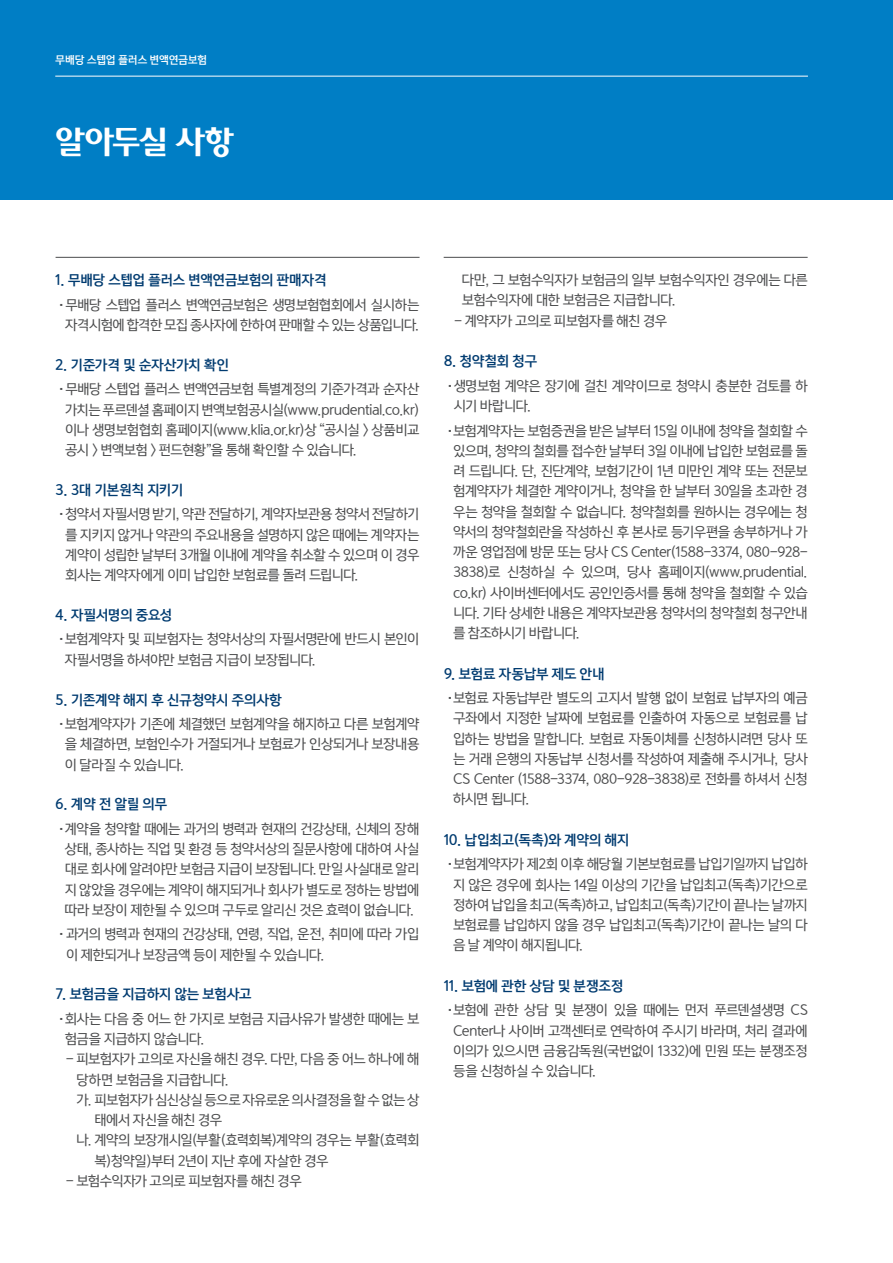
<style>
.page{position:relative;width:893px;height:1263px;background:#fff}
.page>*{position:absolute;margin:0;border:0;box-sizing:border-box;transform-origin:0 0}
.t1{font:34.5px "MWORLDV";letter-spacing:-.05em;color:#fff}
.t2{font:13.5px/20.2px "Yoon Gothic 750";letter-spacing:-.05em;color:#4b4c4d;text-align:justify}
.t3{font:13.5px "Yoon Gothic 770";letter-spacing:-.055em;color:#003b70}
.t4{font:10.5px "Yoon Gothic 770";letter-spacing:-.05em;color:#fff}
</style>
<div class="page">
<div style="left:0;top:0;width:893px;height:199px;background:#007ec5"></div>
<hr style="left:55px;top:76px;width:753px;height:1px;background:#fff">
<hr style="left:56px;top:257px;width:364px;height:1px;background:#4b4c4d">
<hr style="left:444px;top:257px;width:364px;height:1px;background:#4b4c4d">
<p class="t4" style="left:55px;top:53px;width:153px">무배당 스텝업 플러스 변액연금보험</p>
<p class="t1" style="left:55px;top:125px;width:180px">알아두실 사항</p>
<p class="t3" style="left:55px;top:271px;width:273px">1. 무배당 스텝업 플러스 변액연금보험의 판매자격</p>
<p class="t2" style="left:55px;top:294px;width:366px;text-align:right">•무배당 스텝업 플러스 변액연금보험은 생명보험협회에서 실시하는 자격시험에 합격한 모집 종사자에 한하여 판매할 수 있는 상품입니다.</p>
<p class="t3" style="left:55px;top:355px;width:176px">2. 기준가격 및 순자산가치 확인</p>
<p class="t2" style="left:65px;top:379px;width:356px;text-indent:-10px">•무배당 스텝업 플러스 변액연금보험 특별계정의 기준가격과 순자산 가치는 푸르덴셜 홈페이지 변액보험공시실(www.prudential.co.kr) 이나 생명보험협회 홈페이지(www.klia.or.kr)상 “공시실 &gt; 상품비교 공시 &gt; 변액보험 &gt; 펀드현황”을 통해 확인할 수 있습니다.</p>
<p class="t3" style="left:55px;top:480px;width:130px">3. 3대 기본원칙 지키기</p>
<p class="t2" style="left:65px;top:504px;width:356px;text-indent:-10px">•청약서 자필서명 받기, 약관 전달하기, 계약자보관용 청약서 전달하기 를 지키지 않거나 약관의 주요내용을 설명하지 않은 때에는 계약자는 계약이 성립한 날부터 3개월 이내에 계약을 취소할 수 있으며 이 경우 회사는 계약자에게 이미 납입한 보험료를 돌려 드립니다.</p>
<p class="t3" style="left:55px;top:605px;width:119px">4. 자필서명의 중요성</p>
<p class="t2" style="left:65px;top:629px;width:356px;text-indent:-9px">•보험계약자 및 피보험자는 청약서상의 자필서명란에 반드시 본인이 자필서명을 하셔야만 보험금 지급이 보장됩니다.</p>
<p class="t3" style="left:55px;top:690px;width:228px">5. 기존계약 해지 후 신규청약시 주의사항</p>
<p class="t2" style="left:65px;top:713px;width:356px;text-indent:-9px">•보험계약자가 기존에 체결했던 보험계약을 해지하고 다른 보험계약 을 체결하면, 보험인수가 거절되거나 보험료가 인상되거나 보장내용 이 달라질 수 있습니다.</p>
<p class="t3" style="left:55px;top:795px;width:114px">6. 계약 전 알릴 의무</p>
<p class="t2" style="left:65px;top:818px;width:356px;text-indent:-9px">•계약을 청약할 때에는 과거의 병력과 현재의 건강상태, 신체의 장해 상태, 종사하는 직업 및 환경 등 청약서상의 질문사항에 대하여 사실 대로 회사에 알려야만 보험금 지급이 보장됩니다. 만일 사실대로 알리 지 않았을 경우에는 계약이 해지되거나 회사가 별도로 정하는 방법에 따라 보장이 제한될 수 있으며 구두로 알리신 것은 효력이 없습니다.</p>
<p class="t2" style="left:66px;top:923px;width:355px;text-indent:-11px">•과거의 병력과 현재의 건강상태, 연령, 직업, 운전, 취미에 따라 가입 이 제한되거나 보장금액 등이 제한될 수 있습니다.</p>
<p class="t3" style="left:55px;top:985px;width:198px">7. 보험금을 지급하지 않는 보험사고</p>
<p class="t2" style="left:65px;top:1008px;width:356px;text-indent:-10px">•회사는 다음 중 어느 한 가지로 보험금 지급사유가 발생한 때에는 보 험금을 지급하지 않습니다.</p>
<p class="t2" style="left:76px;top:1048px;width:345px;text-indent:-11px">- 피보험자가 고의로 자신을 해친 경우. 다만, 다음 중 어느 하나에 해 당하면 보험금을 지급합니다.</p>
<p class="t2" style="left:94px;top:1089px;width:327px;text-indent:-18px">가. 피보험자가 심신상실 등으로 자유로운 의사결정을 할 수 없는 상 태에서 자신을 해친 경우</p>
<p class="t2" style="left:94px;top:1129px;width:327px;text-indent:-18px">나. 계약의 보장개시일(부활(효력회복)계약의 경우는 부활(효력회 복)청약일)부터 2년이 지난 후에 자살한 경우</p>
<p class="t2" style="left:66px;top:1170px;width:237px">- 보험수익자가 고의로 피보험자를 해친 경우</p>
<p class="t2" style="left:462px;top:269px;width:348px">다만, 그 보험수익자가 보험금의 일부 보험수익자인 경우에는 다른 보험수익자에 대한 보험금은 지급합니다.</p>
<p class="t2" style="left:454px;top:310px;width:214px">- 계약자가 고의로 피보험자를 해친 경우</p>
<p class="t3" style="left:444px;top:352px;width:95px">8. 청약철회 청구</p>
<p class="t2" style="left:454px;top:375px;width:356px;text-indent:-10px">•생명보험 계약은 장기에 걸친 계약이므로 청약시 충분한 검토를 하 시기 바랍니다.</p>
<p class="t2" style="left:453px;top:420px;width:356px;text-indent:-9px">•보험계약자는 보험증권을 받은 날부터 15일 이내에 청약을 철회할 수 있으며, 청약의 철회를 접수한 날부터 3일 이내에 납입한 보험료를 돌 려 드립니다. 단, 진단계약, 보험기간이 1년 미만인 계약 또는 전문보 험계약자가 체결한 계약이거나, 청약을 한 날부터 30일을 초과한 경 우는 청약을 철회할 수 없습니다. 청약철회를 원하시는 경우에는 청 약서의 청약철회란을 작성하신 후 본사로 등기우편을 송부하거나 가 까운 영업점에 방문 또는 당사 CS Center(1588-3374, 080-928- 3838)로 신청하실 수 있으며, 당사 홈페이지(www.prudential. co.kr) 사이버센터에서도 공인인증서를 통해 청약을 철회할 수 있습 니다. 기타 상세한 내용은 계약자보관용 청약서의 청약철회 청구안내 를 참조하시기 바랍니다.</p>
<p class="t3" style="left:444px;top:664px;width:163px">9. 보험료 자동납부 제도 안내</p>
<p class="t2" style="left:453px;top:687px;width:356px;text-indent:-9px">•보험료 자동납부란 별도의 고지서 발행 없이 보험료 납부자의 예금 구좌에서 지정한 날짜에 보험료를 인출하여 자동으로 보험료를 납 입하는 방법을 말합니다. 보험료 자동이체를 신청하시려면 당사 또 는 거래 은행의 자동납부 신청서를 작성하여 제출해 주시거나, 당사 CS Center (1588-3374, 080-928-3838)로 전화를 하셔서 신청 하시면 됩니다.</p>
<p class="t3" style="left:444px;top:830px;width:188px">10. 납입최고(독촉)와 계약의 해지</p>
<p class="t2" style="left:453px;top:853px;width:356px;text-indent:-9px">•보험계약자가 제2회 이후 해당월 기본보험료를 납입기일까지 납입하 지 않은 경우에 회사는 14일 이상의 기간을 납입최고(독촉)기간으로 정하여 납입을 최고(독촉)하고, 납입최고(독촉)기간이 끝나는 날까지 보험료를 납입하지 않을 경우 납입최고(독촉)기간이 끝나는 날의 다 음 날 계약이 해지됩니다.</p>
<p class="t3" style="left:444px;top:976px;width:182px">11. 보험에 관한 상담 및 분쟁조정</p>
<p class="t2" style="left:453px;top:999px;width:356px;text-indent:-9px">•보험에 관한 상담 및 분쟁이 있을 때에는 먼저 푸르덴셜생명 CS Center나 사이버 고객센터로 연락하여 주시기 바라며, 처리 결과에 이의가 있으시면 금융감독원(국번없이 1332)에 민원 또는 분쟁조정 등을 신청하실 수 있습니다.</p>
</div>
